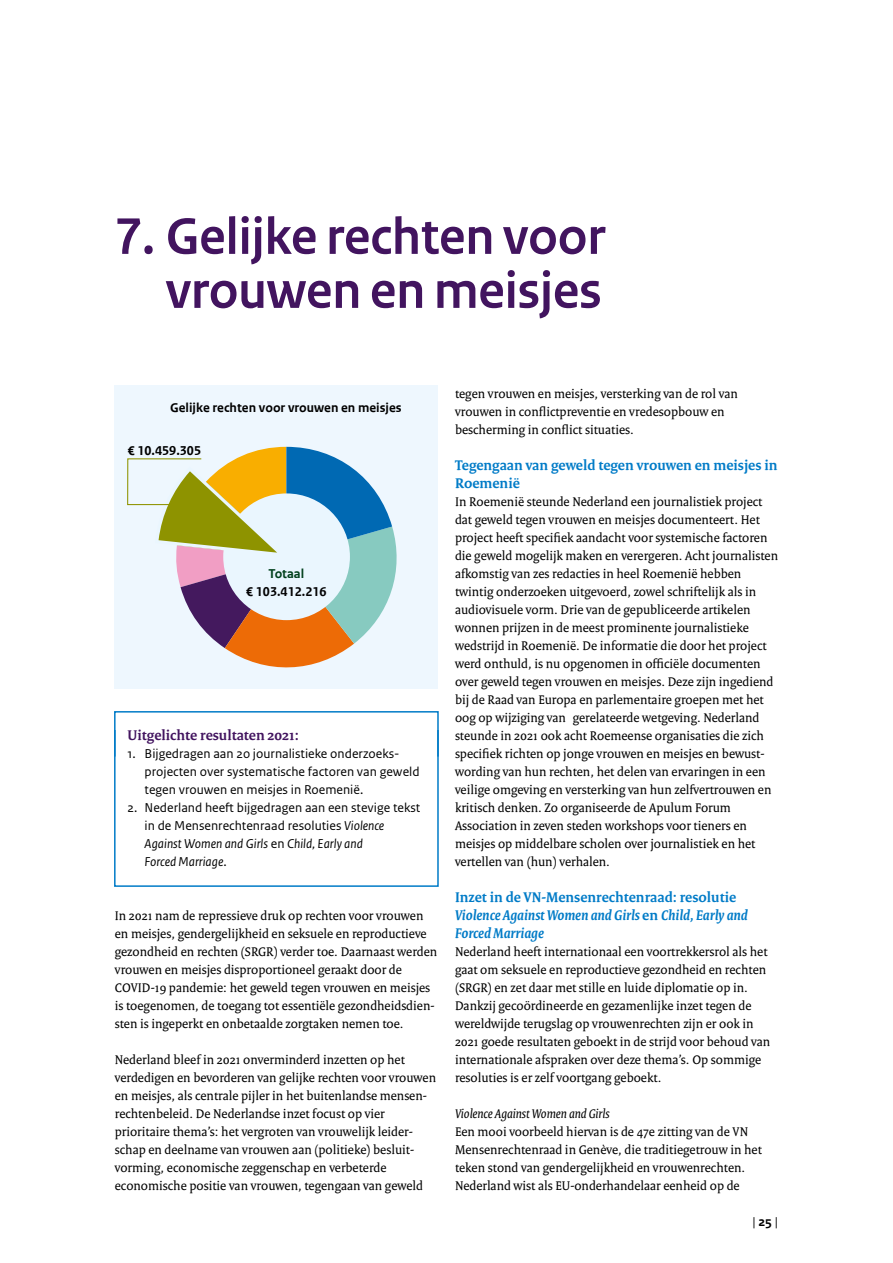
<style>
.page{position:relative;width:893px;height:1263px;background:#fff}
.page>*{position:absolute;margin:0;border:0;box-sizing:border-box;transform-origin:0 0}
.t1{font:700 54px/54px "Rijksoverheid Sans Heading";color:#42145f;text-align:right}
.t2{font:italic 700 15px/18px "Rijksoverheid Serif";color:#007bc7}
.t3{font:700 15px/18px "Rijksoverheid Serif";color:#007bc7}
.t4{font:700 15px "Rijksoverheid Serif";color:#42145f}
.t5{font:13.5px/18px "Rijksoverheid Serif";color:#000}
.t6{font:13.5px/18px "Rijksoverheid Sans Text";color:#000}
.t7{font:700 13.5px "Rijksoverheid Sans Text TT";color:#000}
.t8{font:italic 13.5px "Rijksoverheid Serif";color:#000}
.t9{font:700 13.5px "Rijksoverheid Sans Text TT";color:#020203}
.t10{font:700 13.5px "Rijksoverheid Sans Text TT";color:#00401c}
.s1{font-style:italic}
.s2{font-style:normal}
.s3{font-weight:700}
</style>
<div class="page">
<div style="left:114px;top:711px;width:325px;height:46px;border:2px solid #007bc7"></div>
<div style="left:114px;top:729px;width:325px;height:158px;border:2px solid #007bc7"></div>
<div style="left:115px;top:386px;width:323px;height:303px;background:#eaf6fe"></div>
<svg style="left:127px;top:447px;width:270px;height:221px"></svg>
<h1 class="t1" style="left:115px;top:210px;width:492px">7. Gelijke rechten voor vrouwen en meisjes</h1>
<p class="t7" style="left:170px;top:400px;width:233px">Gelijke rechten voor vrouwen en meisjes</p>
<p class="t7" style="left:128px;top:443px;width:75px">€ 10.459.305</p>
<p class="t10" style="left:268px;top:565px;width:37px">Totaal</p>
<p class="t9" style="left:246px;top:583px;width:82px">€ 103.412.216</p>
<p class="t4" style="left:128px;top:726px;width:173px">Uitgelichte resultaten 2021:</p>
<p class="t6" style="left:145px;top:745px;width:277px;text-indent:-17px">1. Bijgedragen aan 20 journalistieke onderzoeks&shy;projecten over systematische factoren van geweld tegen vrouwen en meisjes in Roemenië.</p>
<p class="t6" style="left:145px;top:799px;width:277px;text-indent:-17px">2. Nederland heeft bijgedragen aan een stevige tekst in de Mensenrechtenraad resoluties <span class="s1">Violence Against Women and Girls</span> en <span class="s1">Child, Early and<br>Forced Marriage</span>.</p>
<p class="t5" style="left:115px;top:906px;width:324px">In 2021 nam de repressieve druk op rechten voor vrouwen en meisjes, gendergelijkheid en seksuele en reproductieve gezondheid en rechten (SRGR) verder toe. Daarnaast werden vrouwen en meisjes disproportioneel geraakt door de COVID-19 pandemie: het geweld tegen vrouwen en meisjes is toegenomen, de toegang tot essentiële gezondheidsdien&shy;sten is ingeperkt en onbetaalde zorgtaken nemen toe.</p>
<p class="t5" style="left:115px;top:1050px;width:323px">Nederland bleef in 2021 onverminderd inzetten op het verdedigen en bevorderen van gelijke rechten voor vrouwen en meisjes, als centrale pijler in het buitenlandse mensen&shy;rechtenbeleid. De Nederlandse inzet focust op vier prioritaire thema’s: het vergroten van vrouwelijk leider&shy;schap en deelname van vrouwen aan (politieke) besluit&shy;vorming, economische zeggenschap en verbeterde economische positie van vrouwen, tegengaan van geweld</p>
<p class="t5" style="left:455px;top:384px;width:284px">tegen vrouwen en meisjes, versterking van de rol van vrouwen in conflictpreventie en vredesopbouw en bescherming in conflict situaties.</p>
<p class="t3" style="left:455px;top:456px;width:324px">Tegengaan van geweld tegen vrouwen en meisjes in<br>Roemenië</p>
<p class="t5" style="left:455px;top:492px;width:325px">In Roemenië steunde Nederland een journalistiek project dat geweld tegen vrouwen en meisjes documenteert. Het project heeft specifiek aandacht voor systemische factoren die geweld mogelijk maken en verergeren. Acht journalisten afkomstig van zes redacties in heel Roemenië hebben twintig onderzoeken uitgevoerd, zowel schriftelijk als in audiovisuele vorm. Drie van de gepubliceerde artikelen wonnen prijzen in de meest prominente journalistieke wedstrijd in Roemenië. De informatie die door het project werd onthuld, is nu opgenomen in officiële documenten over geweld tegen vrouwen en meisjes. Deze zijn ingediend bij de Raad van Europa en parlementaire groepen met het oog op wijziging van gerelateerde wetgeving. Nederland steunde in 2021 ook acht Roemeense organisaties die zich specifiek richten op jonge vrouwen en meisjes en bewust&shy;wording van hun rechten, het delen van ervaringen in een veilige omgeving en versterking van hun zelfvertrouwen en kritisch denken. Zo organiseerde de Apulum Forum Association in zeven steden workshops voor tieners en meisjes op middelbare scholen over journalistiek en het vertellen van (hun) verhalen.</p>
<p class="t2" style="left:455px;top:888px;width:294px"><span class="s2">Inzet in de VN-Mensenrechtenraad: resolutie<br></span>Violence Against Women and Girls <span class="s2">en</span> Child, Early and<br>Forced Marriage</p>
<p class="t5" style="left:455px;top:942px;width:317px">Nederland heeft internationaal een voortrekkersrol als het gaat om seksuele en reproductieve gezondheid en rechten (SRGR) en zet daar met stille en luide diplomatie op in.<br>Dankzij gecoördineerde en gezamenlijke inzet tegen de wereldwijde terugslag op vrouwenrechten zijn er ook in 2021 goede resultaten geboekt in de strijd voor behoud van internationale afspraken over deze thema’s. Op sommige resoluties is er zelf voortgang geboekt.</p>
<p class="t8" style="left:455px;top:1105px;width:156px">Violence Against Women and Girls</p>
<p class="t5" style="left:455px;top:1122px;width:308px">Een mooi voorbeeld hiervan is de 47e zitting van de VN Mensenrechtenraad in Genève, die traditiegetrouw in het teken stond van gendergelijkheid en vrouwenrechten.<br>Nederland wist als EU-onderhandelaar eenheid op de</p>
<p class="t6" style="left:752px;top:1213px;width:27px">| <span class="s3">25</span> |</p>
</div>
